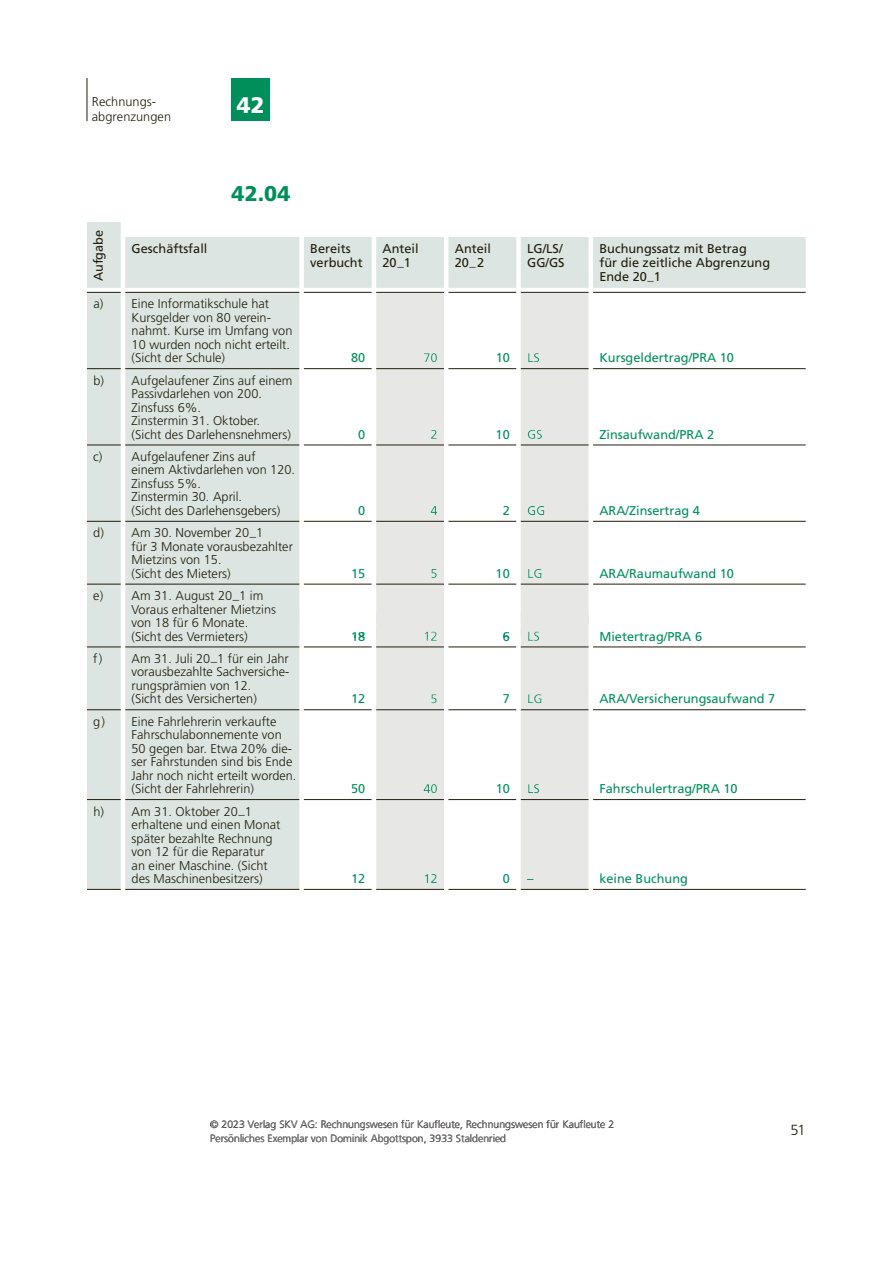
<style>
.page{position:relative;width:893px;height:1263px;background:#fff}
.page>*{position:absolute;margin:0;border:0;box-sizing:border-box;transform-origin:0 0}
.t1{font:900 22.5px "Frutiger LT Pro";color:#fff}
.t2{font:900 21.3px "Frutiger LT Pro";color:#008f5a}
.t3{font:300 14.7px "Frutiger LT Pro";color:#211d0d}
.t4{font:300 12.75px/13.5px "Frutiger LT Pro";color:#211d0d}
.t5{font:12.75px "Frutiger LT Pro";color:#008f5a}
.t6{font:12.75px/14.2px "Frutiger LT Pro";color:#211d0d}
.t7{font:12.75px "Frutiger LT Pro";color:#018e5a}
.t8{font:300 10.5px/13.5px "Frutiger LT Com";color:#231f20}
.s1{color:#211d0e}
</style>
<div class="page">
<hr style="left:87px;top:79px;width:1px;height:42px;background:#211d0d">
<div style="left:232px;top:79px;width:38px;height:42px;background:#008f5a"></div>
<svg style="left:87px;top:237px;width:719px;height:652px"></svg>
<svg style="left:376px;top:292px;width:212px;height:597px;fill:#e7e7e6"></svg>
<hr style="left:87px;top:368px;width:34px;height:1px;background:#211d0d">
<hr style="left:87px;top:445px;width:34px;height:1px;background:#211d0d">
<hr style="left:87px;top:521px;width:34px;height:1px;background:#211d0d">
<hr style="left:87px;top:584px;width:34px;height:1px;background:#211d0d">
<hr style="left:87px;top:647px;width:34px;height:1px;background:#211d0d">
<hr style="left:87px;top:709px;width:34px;height:1px;background:#211d0d">
<hr style="left:87px;top:799px;width:34px;height:1px;background:#211d0d">
<hr style="left:87px;top:889px;width:34px;height:1px;background:#211d0d">
<hr style="left:125px;top:368px;width:174px;height:1px;background:#211d0d">
<hr style="left:304px;top:368px;width:68px;height:1px;background:#211d0d">
<hr style="left:376px;top:368px;width:68px;height:1px;background:#211d0d">
<hr style="left:448px;top:368px;width:68px;height:1px;background:#211d0d">
<hr style="left:521px;top:368px;width:67px;height:1px;background:#211d0d">
<hr style="left:593px;top:368px;width:213px;height:1px;background:#211d0d">
<hr style="left:125px;top:445px;width:174px;height:1px;background:#211d0d">
<hr style="left:304px;top:445px;width:68px;height:1px;background:#211d0d">
<hr style="left:376px;top:445px;width:68px;height:1px;background:#211d0d">
<hr style="left:448px;top:445px;width:68px;height:1px;background:#211d0d">
<hr style="left:521px;top:445px;width:67px;height:1px;background:#211d0d">
<hr style="left:593px;top:445px;width:213px;height:1px;background:#211d0d">
<hr style="left:125px;top:521px;width:174px;height:1px;background:#211d0d">
<hr style="left:304px;top:521px;width:68px;height:1px;background:#211d0d">
<hr style="left:376px;top:521px;width:68px;height:1px;background:#211d0d">
<hr style="left:448px;top:521px;width:68px;height:1px;background:#211d0d">
<hr style="left:521px;top:521px;width:67px;height:1px;background:#211d0d">
<hr style="left:593px;top:521px;width:213px;height:1px;background:#211d0d">
<hr style="left:125px;top:584px;width:174px;height:1px;background:#211d0d">
<hr style="left:304px;top:584px;width:68px;height:1px;background:#211d0d">
<hr style="left:376px;top:584px;width:68px;height:1px;background:#211d0d">
<hr style="left:448px;top:584px;width:68px;height:1px;background:#211d0d">
<hr style="left:521px;top:584px;width:67px;height:1px;background:#211d0d">
<hr style="left:593px;top:584px;width:213px;height:1px;background:#211d0d">
<hr style="left:125px;top:647px;width:174px;height:1px;background:#211d0d">
<hr style="left:304px;top:647px;width:68px;height:1px;background:#211d0d">
<hr style="left:376px;top:647px;width:68px;height:1px;background:#211d0d">
<hr style="left:448px;top:647px;width:68px;height:1px;background:#211d0d">
<hr style="left:521px;top:647px;width:67px;height:1px;background:#211d0d">
<hr style="left:593px;top:647px;width:213px;height:1px;background:#211d0d">
<hr style="left:125px;top:709px;width:174px;height:1px;background:#211d0d">
<hr style="left:304px;top:709px;width:68px;height:1px;background:#211d0d">
<hr style="left:376px;top:709px;width:68px;height:1px;background:#211d0d">
<hr style="left:448px;top:709px;width:68px;height:1px;background:#211d0d">
<hr style="left:521px;top:709px;width:67px;height:1px;background:#211d0d">
<hr style="left:593px;top:709px;width:213px;height:1px;background:#211d0d">
<hr style="left:125px;top:799px;width:174px;height:1px;background:#211d0d">
<hr style="left:304px;top:799px;width:68px;height:1px;background:#211d0d">
<hr style="left:376px;top:799px;width:68px;height:1px;background:#211d0d">
<hr style="left:448px;top:799px;width:68px;height:1px;background:#211d0d">
<hr style="left:521px;top:799px;width:67px;height:1px;background:#211d0d">
<hr style="left:593px;top:799px;width:213px;height:1px;background:#211d0d">
<hr style="left:125px;top:889px;width:174px;height:1px;background:#211d0d">
<hr style="left:304px;top:889px;width:68px;height:1px;background:#211d0d">
<hr style="left:376px;top:889px;width:68px;height:1px;background:#211d0d">
<hr style="left:448px;top:889px;width:68px;height:1px;background:#211d0d">
<hr style="left:521px;top:889px;width:67px;height:1px;background:#211d0d">
<hr style="left:593px;top:889px;width:213px;height:1px;background:#211d0d">
<hr style="left:125px;top:292px;width:174px;height:1px;background:#211d0d">
<hr style="left:304px;top:292px;width:68px;height:1px;background:#211d0d">
<hr style="left:376px;top:292px;width:68px;height:1px;background:#211d0d">
<hr style="left:448px;top:292px;width:68px;height:1px;background:#211d0d">
<hr style="left:521px;top:292px;width:67px;height:1px;background:#211d0d">
<hr style="left:87px;top:292px;width:34px;height:1px;background:#211d0d">
<hr style="left:593px;top:292px;width:213px;height:1px;background:#211d0d">
<svg style="left:245px;top:613px;width:54px;height:24px"></svg>
<svg style="left:376px;top:613px;width:212px;height:24px"></svg>
<p class="t4" style="left:92px;top:95px;width:81px;line-height:15px">Rechnungs&shy;abgrenzungen</p>
<h1 class="t1" style="left:237px;top:92px;width:29px">42</h1>
<h2 class="t2" style="left:232px;top:181px;width:60px">42.04</h2>
<p class="t6" style="left:92px;top:281px;width:53px;rotate:-90deg">Aufgabe</p>
<p class="t6" style="left:132px;top:242px;width:77px">Geschäftsfall</p>
<p class="t6" style="left:310px;top:242px;width:54px">Bereits verbucht</p>
<p class="t6" style="left:382px;top:242px;width:38px">Anteil<br>20_1</p>
<p class="t6" style="left:455px;top:242px;width:38px">Anteil<br>20_2</p>
<p class="t6" style="left:527px;top:242px;width:39px">LG/LS/<br>GG/GS</p>
<p class="t6" style="left:599px;top:242px;width:172px">Buchungssatz mit Betrag<br>für die zeitliche Abgrenzung<br>Ende 20_1</p>
<p class="t4" style="left:132px;top:298px;width:162px;text-indent:-38px">a) Eine Informatikschule hat<br>Kursgelder von 80 verein&shy;nahmt. Kurse im Umfang von<br>10 wurden noch nicht erteilt. (Sicht der Schule)</p>
<p class="t5" style="left:351px;top:353px;width:16px">80</p>
<p class="t5" style="left:423px;top:353px;width:16px">70</p>
<p class="t5" style="left:496px;top:353px;width:16px">10</p>
<p class="t5" style="left:527px;top:353px;width:14px">LS</p>
<p class="t5" style="left:599px;top:353px;width:136px">Kursgeldertrag/PRA 10</p>
<p class="t4" style="left:132px;top:374px;width:162px;text-indent:-38px">b) Aufgelaufener Zins auf einem<br>Passivdarlehen von 200.<br>Zinsfuss 6%.<br>Zinstermin 31. Oktober. (Sicht des Darlehensnehmers)</p>
<p class="t4" style="left:132px;top:451px;width:165px;text-indent:-38px">c) Aufgelaufener Zins auf<br>einem Aktivdarlehen von 120.<br>Zinsfuss 5%.<br>Zinstermin 30. April.<br>(Sicht des Darlehensgebers)</p>
<p class="t4" style="left:132px;top:527px;width:163px;text-indent:-38px">d) Am 30. November 20_1<br>für 3 Monate vorausbezahlter<br>Mietzins von 15.<br>(Sicht des Mieters)</p>
<p class="t4" style="left:132px;top:590px;width:146px;text-indent:-38px">e) Am 31. August 20_1 im<br>Voraus erhaltener Mietzins von 18 für 6 Monate. (Sicht des Vermieters<span class="s1">)</span></p>
<p class="t4" style="left:132px;top:653px;width:159px;text-indent:-38px">f) Am 31. Juli 20_1 für ein Jahr vorausbezahlte Sachversiche&shy;rungsprämien von 12.<br>(Sicht des Versicherten)</p>
<p class="t4" style="left:132px;top:716px;width:166px;text-indent:-38px">g) Eine Fahrlehrerin verkaufte<br>Fahrschulabonnemente von<br>50 gegen bar. Etwa 20% die&shy;ser Fahrstunden sind bis Ende<br>Jahr noch nicht erteilt worden. (Sicht der Fahrlehrerin)</p>
<p class="t4" style="left:132px;top:805px;width:150px;text-indent:-38px">h) Am 31. Oktober 20_1 erhaltene und einen Monat später bezahlte Rechnung von 12 für die Reparatur an einer Maschine. (Sicht des Maschinenbesitzers)</p>
<p class="t5" style="left:358px;top:430px;width:9px">0</p>
<p class="t5" style="left:430px;top:430px;width:9px">2</p>
<p class="t5" style="left:496px;top:430px;width:16px">10</p>
<p class="t5" style="left:527px;top:430px;width:17px">GS</p>
<p class="t5" style="left:599px;top:430px;width:116px">Zinsaufwand/PRA 2</p>
<p class="t5" style="left:358px;top:506px;width:9px">0</p>
<p class="t5" style="left:430px;top:506px;width:9px">4</p>
<p class="t5" style="left:503px;top:506px;width:9px">2</p>
<p class="t5" style="left:527px;top:506px;width:20px">GG</p>
<p class="t5" style="left:599px;top:506px;width:102px">ARA/Zinsertrag 4</p>
<p class="t5" style="left:351px;top:569px;width:16px">15</p>
<p class="t5" style="left:430px;top:569px;width:9px">5</p>
<p class="t5" style="left:496px;top:569px;width:16px">10</p>
<p class="t5" style="left:527px;top:569px;width:17px">LG</p>
<p class="t5" style="left:599px;top:569px;width:136px">ARA/Raumaufwand 10</p>
<p class="t5" style="left:351px;top:631px;width:16px">18</p>
<p class="t7" style="left:423px;top:631px;width:16px">12</p>
<p class="t5" style="left:503px;top:631px;width:9px">6</p>
<p class="t7" style="left:527px;top:631px;width:14px">LS</p>
<p class="t5" style="left:599px;top:631px;width:104px">Mietertrag/PRA 6</p>
<p class="t5" style="left:351px;top:694px;width:16px">12</p>
<p class="t5" style="left:430px;top:694px;width:9px">5</p>
<p class="t5" style="left:503px;top:694px;width:9px">7</p>
<p class="t5" style="left:527px;top:694px;width:17px">LG</p>
<p class="t5" style="left:599px;top:694px;width:177px">ARA/Versicherungsaufwand 7</p>
<p class="t5" style="left:351px;top:784px;width:16px">50</p>
<p class="t5" style="left:423px;top:784px;width:16px">40</p>
<p class="t5" style="left:496px;top:784px;width:16px">10</p>
<p class="t5" style="left:527px;top:784px;width:14px">LS</p>
<p class="t5" style="left:599px;top:784px;width:140px">Fahrschulertrag/PRA 10</p>
<p class="t5" style="left:351px;top:874px;width:16px">12</p>
<p class="t5" style="left:423px;top:874px;width:16px">12</p>
<p class="t5" style="left:503px;top:874px;width:9px">0</p>
<p class="t5" style="left:527px;top:874px;width:8px">–</p>
<p class="t5" style="left:599px;top:874px;width:90px">keine Buchung</p>
<p class="t8" style="left:210px;top:1119px;width:406px">© 2023 Verlag SKV AG: Rechnungswesen für Kaufleute, Rechnungswesen für Kaufleute 2<br>Persönliches Exemplar von Dominik Abgottspon, 3933 Staldenried</p>
<p class="t3" style="left:790px;top:1125px;width:17px">51</p>
</div>
